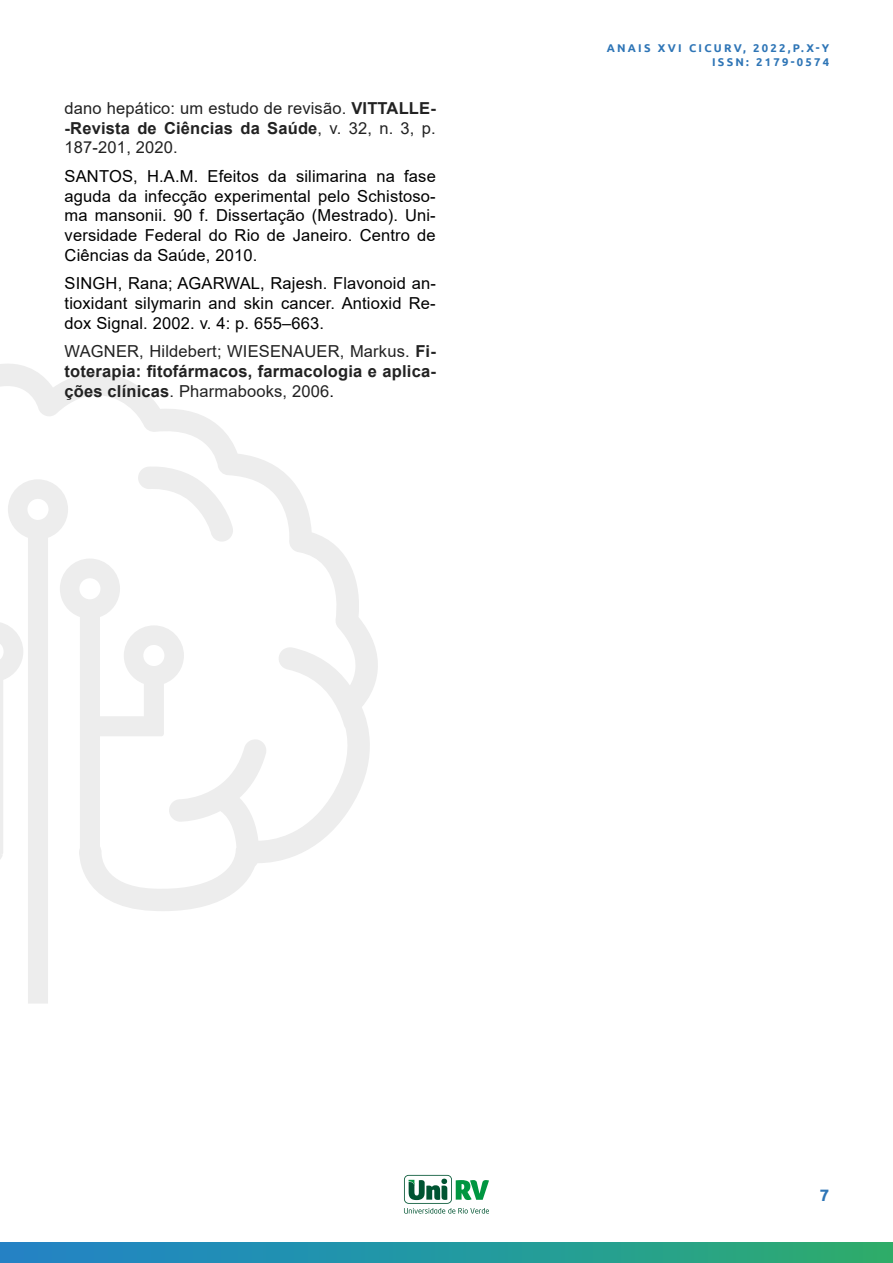
<style>
.page{position:relative;width:893px;height:1263px;background:#fff}
.page>*{position:absolute;margin:0;border:0;box-sizing:border-box;transform-origin:0 0}
.t1{font:16.5px/19.8px "Arial";letter-spacing:.01em;color:#000;text-align:justify}
.t2{font:700 16.5px/19.8px "Arial";letter-spacing:.01em;color:#222;text-align:justify}
.t3{font:16.5px/19.8px "Arial";letter-spacing:.01em;color:#222;text-align:justify}
.t4{font:700 16.5px "Ubuntu";color:#2e75b6}
.t5{font:700 11.25px/13.5px "Ubuntu";letter-spacing:.2em;color:#2e75b6;text-align:right}
.s1{font-weight:700}
.s2{font-weight:400}
.s3{font-weight:400;color:#000}
</style>
<div class="page">
<div style="left:28px;top:911px;width:20px;height:92px;background:#ededed"></div>
<svg style="left:0;top:364px;width:378px;height:547px"></svg>
<svg style="left:138px;top:464px;width:95px;height:78px"></svg>
<div style="left:0;top:1242px;width:893px;height:21px;background:linear-gradient(to right,#1f83cd,#2bad70)"></div>
<svg style="left:404px;top:1175px;width:85px;height:38px"></svg>
<p class="t3" style="left:65px;top:98px;width:373px">dano hepático: um estudo de revisão. <span class="s1">VITTALLE--Revista de Ciências da Saúde</span>, v. 32, n. 3, p.<br>187-201, 2020.</p>
<p class="t1" style="left:65px;top:166px;width:373px">SANTOS, H.A.M. Efeitos da silimarina na fase aguda da infecção experimental pelo Schistoso&shy;ma mansonii. 90 f. Dissertação (Mestrado). Uni&shy;versidade Federal do Rio de Janeiro. Centro de Ciências da Saúde, 2010.</p>
<p class="t1" style="left:65px;top:273px;width:373px">SINGH, Rana; AGARWAL, Rajesh. Flavonoid an&shy;tioxidant silymarin and skin cancer. Antioxid Re&shy;dox Signal. 2002. v. 4: p. 655–663.</p>
<p class="t2" style="left:65px;top:342px;width:373px"><span class="s2">WAGNER, Hildebert; WIESENAUER, Markus.</span> Fi&shy;toterapia: fitofármacos, farmacologia e aplica&shy;ções clínicas<span class="s2">. Pharmabooks, 2006</span><span class="s3">.</span></p>
<p class="t5" style="left:607px;top:41px;width:224px">ANAIS XVI CICURV, 2022,P.X-Y<br>ISSN: 2179-0574</p>
<p class="t4" style="left:820px;top:1185px;width:11px">7</p>
</div>
